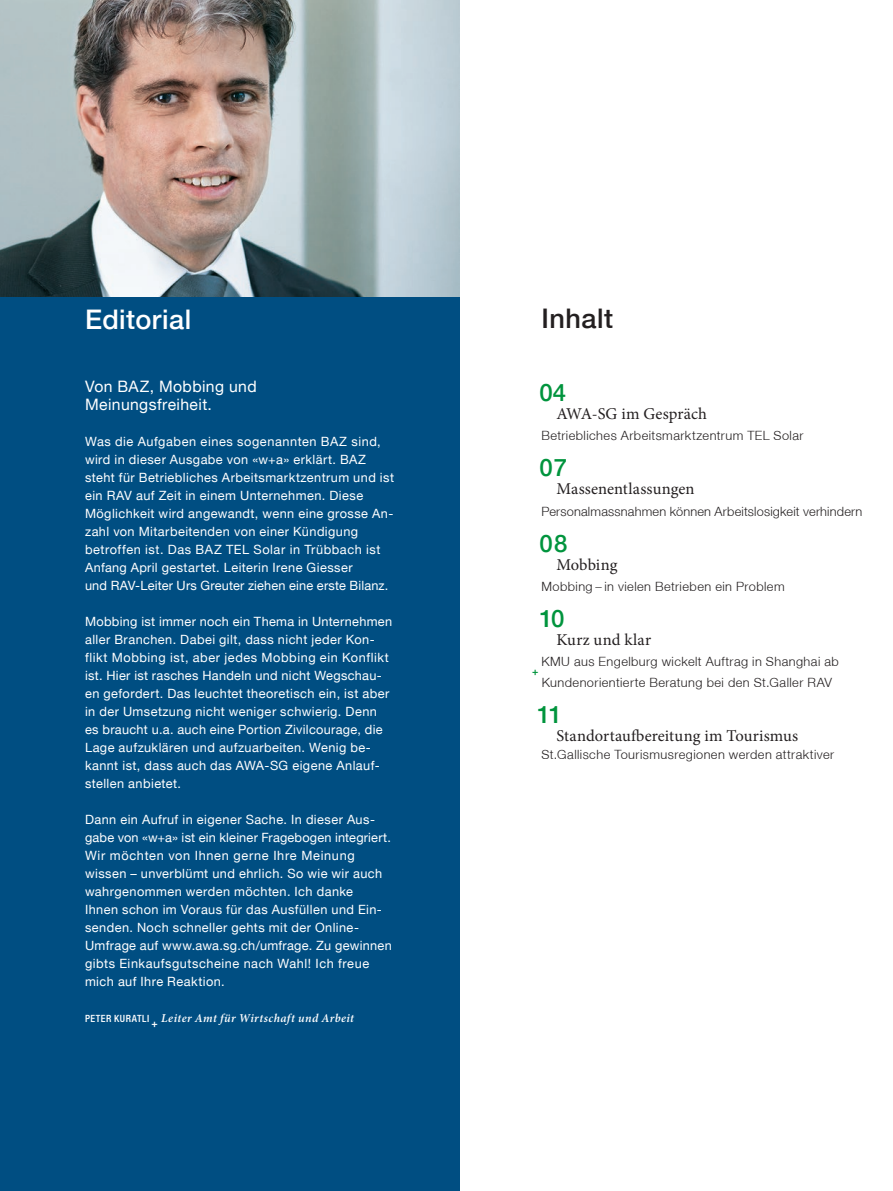
<style>
.page{position:relative;width:893px;height:1191px;background:#fff}
.page>*{position:absolute;margin:0;border:0;box-sizing:border-box;transform-origin:0 0}
.t1{font:500 27px "Helvetica Neue LT";letter-spacing:.02em;color:#fff}
.t2{font:500 27px "Helvetica Neue LT";letter-spacing:.02em;color:#231f20}
.t3{font:500 24px "Helvetica Neue LT";color:#00943d}
.t4{font:16.5px "Minion Pro";letter-spacing:.005em;color:#231f20}
.t5{font:15.75px/18px "Helvetica Neue LT";letter-spacing:.025em;color:#fff}
.t6{font:12.75px/18px "Helvetica Neue LT";letter-spacing:.035em;color:#fff}
.t7{font:300 12.75px "Helvetica Neue LT";letter-spacing:.035em;color:#231f20}
.t8{font:300 12.75px "Helvetica Neue LT";letter-spacing:.015em;color:#231f20}
.t9{font:italic 600 12px "Minion Pro";letter-spacing:.035em;color:#fff}
.t10{font:500 10.5px "Helvetica Neue LT";color:#00943d}
.t11{font:500 condensed 9.9px "Helvetica Neue LT";letter-spacing:.055em;color:#fff}
</style>
<div class="page">
<div style="left:0;top:296px;width:459px;height:895px;background:#004e82"></div>
<img style="left:0;top:0;width:459px;height:296px">
<h1 class="t1" style="left:85px;top:303px;width:108px">Editorial</h1>
<p class="t5" style="left:85px;top:377px;width:173px">Von BAZ, Mobbing und<br>Meinungsfreiheit.</p>
<p class="t6" style="left:85px;top:432px;width:310px">Was die Aufgaben eines sogenannten BAZ sind, wird in dieser Ausgabe von «w+a» erklärt. BAZ steht für Betriebliches Arbeitsmarktzentrum und ist ein RAV auf Zeit in einem Unternehmen. Diese Möglichkeit wird angewandt, wenn eine grosse An&shy;zahl von Mitarbeitenden von einer Kündigung betroffen ist. Das BAZ TEL Solar in Trübbach ist Anfang April gestartet. Leiterin Irene Giesser<br>und RAV-Leiter Urs Greuter ziehen eine erste Bilanz.</p>
<p class="t6" style="left:85px;top:612px;width:309px">Mobbing ist immer noch ein Thema in Unternehmen aller Branchen. Dabei gilt, dass nicht jeder Kon&shy;flikt Mobbing ist, aber jedes Mobbing ein Konflikt ist. Hier ist rasches Handeln und nicht Wegschau&shy;en gefordert. Das leuchtet theoretisch ein, ist aber in der Umsetzung nicht weniger schwierig. Denn es braucht u.a. auch eine Portion Zivilcourage, die Lage aufzuklären und aufzuarbeiten. Wenig be&shy;kannt ist, dass auch das AWA-SG eigene Anlauf&shy;stellen anbietet.</p>
<p class="t6" style="left:85px;top:810px;width:308px">Dann ein Aufruf in eigener Sache. In dieser Aus&shy;gabe von «w+a» ist ein kleiner Fragebogen integriert.<br>Wir möchten von Ihnen gerne Ihre Meinung wissen – unverblümt und ehrlich. So wie wir auch wahrgenommen werden möchten. Ich danke<br>Ihnen schon im Voraus für das Ausfüllen und Ein&shy;senden. Noch schneller gehts mit der Online-Umfrage auf www.awa.sg.ch/umfrage. Zu gewinnen gibts Einkaufsgutscheine nach Wahl! Ich freue mich auf Ihre Reaktion.</p>
<p class="t11" style="left:85px;top:1012px;width:66px">PETER KURATLI</p>
<p class="t9" style="left:151px;top:1010px;width:204px"><sub>+</sub> Leiter Amt für Wirtschaft und Arbeit</p>
<h1 class="t2" style="left:541px;top:302px;width:73px">Inhalt</h1>
<h2 class="t3" style="left:539px;top:378px;width:28px">04</h2>
<p class="t4" style="left:556px;top:403px;width:152px">AWA-SG im Gespräch</p>
<p class="t7" style="left:541px;top:428px;width:264px">Betriebliches Arbeitsmarktzentrum TEL Solar</p>
<h2 class="t3" style="left:539px;top:453px;width:29px">07</h2>
<p class="t4" style="left:556px;top:478px;width:140px">Massenentlassungen</p>
<p class="t8" style="left:541px;top:503px;width:322px">Personalmassnahmen können Arbeitslosigkeit verhindern</p>
<h2 class="t3" style="left:539px;top:528px;width:30px">08</h2>
<p class="t4" style="left:556px;top:553px;width:63px">Mobbing</p>
<p class="t7" style="left:541px;top:578px;width:245px">Mobbing – in vielen Betrieben ein Problem</p>
<h2 class="t3" style="left:539px;top:603px;width:27px">10</h2>
<p class="t4" style="left:556px;top:628px;width:97px">Kurz und klar</p>
<p class="t7" style="left:541px;top:653px;width:299px">KMU aus Engelburg wickelt Auftrag in Shanghai ab</p>
<p class="t10" style="left:532px;top:665px;width:8px">+</p>
<p class="t7" style="left:542px;top:674px;width:292px">Kundenorientierte Beratung bei den St.Galler RAV</p>
<h2 class="t3" style="left:537px;top:699px;width:26px">11</h2>
<p class="t4" style="left:556px;top:724px;width:243px">Standortaufbereitung im Tourismus</p>
<p class="t7" style="left:541px;top:746px;width:294px">St.Gallische Tourismusregionen werden attraktiver</p>
</div>
